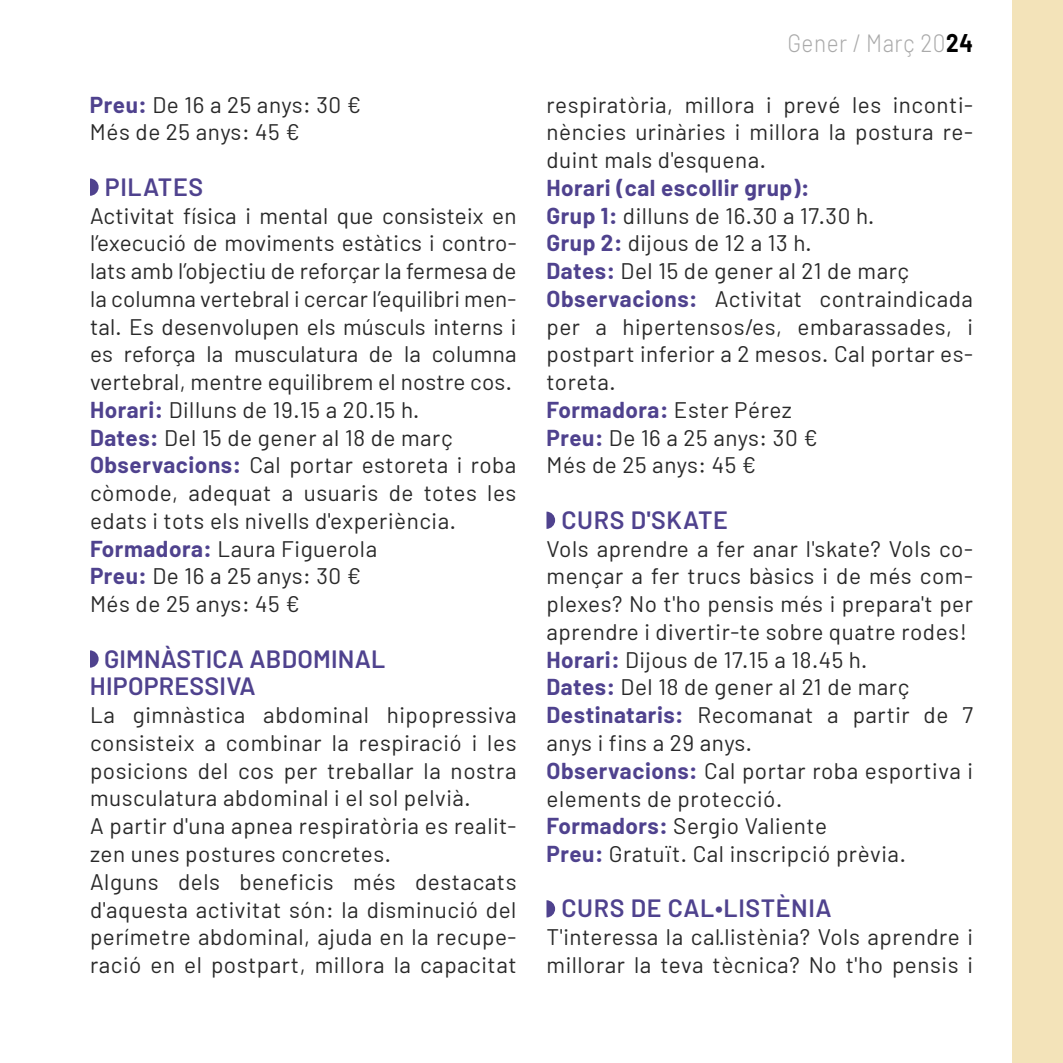
<style>
.page{position:relative;width:1063px;height:1063px;background:#fff}
.page>*{position:absolute;margin:0;border:0;box-sizing:border-box;transform-origin:0 0}
.t1{font:600 25px/27.8px "Barlow";letter-spacing:.01em;color:#4f428e}
.t2{font:300 25px "Barlow";letter-spacing:.025em;color:#aaa;scale:.9 1}
.t3{font:22.5px/27.8px "Barlow";letter-spacing:.025em;color:#292929}
.s1{font-weight:700;color:#4f428e}
.s2{font-weight:700;color:#000}
</style>
<div class="page">
<div style="left:1012px;top:0;width:51px;height:1063px;background:#f3e3b9"></div>
<svg style="left:546px;top:512px;width:9px;height:17px"></svg>
<svg style="left:546px;top:900px;width:9px;height:17px"></svg>
<svg style="left:90px;top:179px;width:9px;height:17px"></svg>
<svg style="left:90px;top:650px;width:9px;height:18px"></svg>
<p class="t3" style="left:90px;top:90px;width:273px"><span class="s1">Preu:</span> De 16 a 25 anys: 30 €<br>Més de 25 anys: 45 €</p>
<p class="t1" style="left:105px;top:173px;width:100px">PILATES</p>
<p class="t3" style="left:90px;top:201px;width:428px">Activitat física i mental que consisteix en l’execució de moviments estàtics i contro&shy;lats amb l’objectiu de reforçar la fermesa de la columna vertebral i cercar l’equilibri men&shy;tal. Es desenvolupen els músculs interns i es reforça la musculatura de la columna vertebral, mentre equilibrem el nostre cos.<br><span class="s1">Horari:</span> Dilluns de 19.15 a 20.15 h.<br><span class="s1">Dates:</span> Del 15 de gener al 18 de març <span class="s1">Observacions:</span> Cal portar estoreta i roba còmode, adequat a usuaris de totes les edats i tots els nivells d'experiència.<br><span class="s1">Formadora:</span> Laura Figuerola<br><span class="s1">Preu:</span> De 16 a 25 anys: 30 €<br>Més de 25 anys: 45 €</p>
<p class="t1" style="left:90px;top:644px;width:297px;text-indent:14px">GIMNÀSTICA ABDOMINAL<br>HIPOPRESSIVA</p>
<p class="t3" style="left:90px;top:701px;width:428px">La gimnàstica abdominal hipopressiva consisteix a combinar la respiració i les posicions del cos per treballar la nostra musculatura abdominal i el sol pelvià.<br>A partir d'una apnea respiratòria es realit&shy;zen unes postures concretes.<br>Alguns dels beneficis més destacats d'aquesta activitat són: la disminució del perímetre abdominal, ajuda en la recupe&shy;ració en el postpart, millora la capacitat</p>
<p class="t2" style="left:787px;top:28px;width:208px">Gener / Març 20<span class="s2">24</span></p>
<p class="t3" style="left:546px;top:90px;width:428px;text-align:justify">respiratòria, millora i prevé les inconti&shy;nències urinàries i millora la postura re&shy;duint mals d'esquena.</p>
<p class="t3" style="left:546px;top:173px;width:428px"><span class="s1">Horari (cal escollir grup):<br>Grup 1:</span> dilluns de 16.30 a 17.30 h.<br><span class="s1">Grup 2:</span> dijous de 12 a 13 h.<br><span class="s1">Dates:</span> Del 15 de gener al 21 de març<br><span class="s1">Observacions:</span> Activitat contraindicada per a hipertensos/es, embarassades, i postpart inferior a 2 mesos. Cal portar es&shy;toreta.<br><span class="s1">Formadora:</span> Ester Pérez<br><span class="s1">Preu:</span> De 16 a 25 anys: 30 €<br>Més de 25 anys: 45 €</p>
<p class="t1" style="left:561px;top:506px;width:168px">CURS D'SKATE</p>
<p class="t3" style="left:546px;top:534px;width:428px">Vols aprendre a fer anar l'skate? Vols co&shy;mençar a fer trucs bàsics i de més com&shy;plexes? No t'ho pensis més i prepara't per aprendre i divertir-te sobre quatre rodes!<br><span class="s1">Horari:</span> Dijous de 17.15 a 18.45 h.<br><span class="s1">Dates:</span> Del 18 de gener al 21 de març <span class="s1">Destinataris:</span> Recomanat a partir de 7 anys i fins a 29 anys.<br><span class="s1">Observacions:</span> Cal portar roba esportiva i elements de protecció.<br><span class="s1">Formadors:</span> Sergio Valiente<br><span class="s1">Preu:</span> Gratuït. Cal inscripció prèvia.</p>
<p class="t1" style="left:561px;top:894px;width:272px">CURS DE CAL∙LISTÈNIA</p>
<p class="t3" style="left:546px;top:923px;width:428px">T'interessa la cal·listènia? Vols aprendre i millorar la teva tècnica? No t'ho pensis i</p>
</div>
